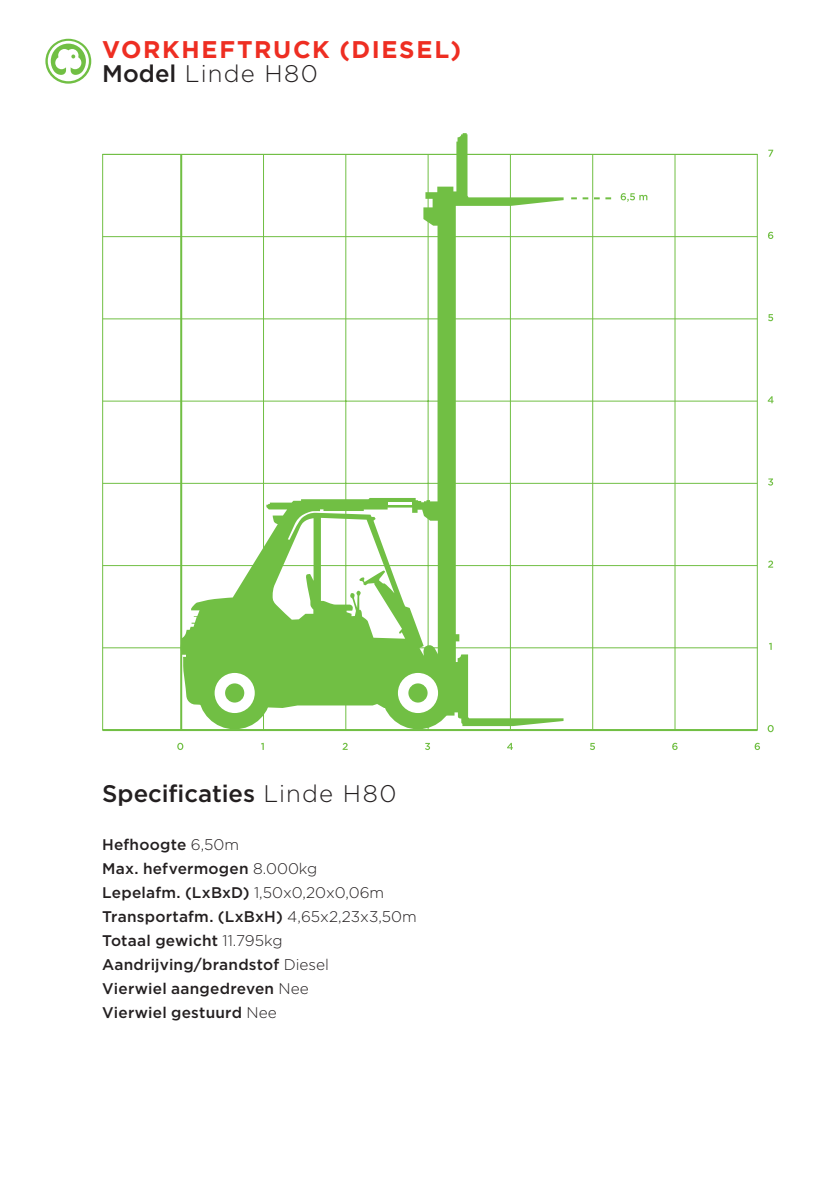
<style>
.page{position:relative;width:840px;height:1191px;background:#fff}
.page>*{position:absolute;margin:0;border:0;box-sizing:border-box;transform-origin:0 0}
.Type_hoogwerker{font:500 24px "Gotham";letter-spacing:-.005em;color:#231f20}
.Machine_hoogwerker{font:700 24px "Gotham";letter-spacing:.07em;color:#ee2e22}
.Type_hoogwerker-2{font:300 24px "Gotham";letter-spacing:.05em;color:#231f20}
.info_hoogwerker{font:500 15.4px "Gotham";letter-spacing:.015em;color:#231f20}
.s1{font-weight:500}
.s2{font-weight:300}
</style>
<div class="page">
<svg style="left:45px;top:39px;width:46px;height:45px"></svg>
<svg style="left:102px;top:153px;width:655px;height:578px"></svg>
<svg style="left:768px;top:150px;width:4px;height:7px"></svg>
<svg style="left:768px;top:232px;width:5px;height:7px"></svg>
<svg style="left:768px;top:314px;width:4px;height:7px"></svg>
<svg style="left:767px;top:725px;width:6px;height:7px"></svg>
<svg style="left:177px;top:743px;width:6px;height:7px"></svg>
<svg style="left:342px;top:743px;width:5px;height:7px"></svg>
<svg style="left:425px;top:743px;width:5px;height:7px"></svg>
<svg style="left:507px;top:743px;width:5px;height:7px"></svg>
<svg style="left:754px;top:743px;width:5px;height:7px"></svg>
<svg style="left:672px;top:743px;width:5px;height:7px"></svg>
<svg style="left:590px;top:743px;width:4px;height:7px"></svg>
<svg style="left:768px;top:560px;width:4px;height:7px"></svg>
<svg style="left:768px;top:478px;width:4px;height:7px"></svg>
<svg style="left:767px;top:396px;width:6px;height:7px"></svg>
<hr style="left:103px;top:318px;width:653px;height:1px;background:#71bf44">
<hr style="left:103px;top:236px;width:653px;height:1px;background:#71bf44">
<hr style="left:103px;top:154px;width:653px;height:1px;background:#71bf44">
<hr style="left:103px;top:647px;width:654px;height:1px;background:#71bf44">
<hr style="left:103px;top:729px;width:653px;height:2px;background:#71bf44">
<svg style="left:424px;top:153px;width:251px;height:576px"></svg>
<div style="left:198px;top:656px;width:73px;height:73px;background:#71bf44;border-radius:50%"></div>
<div style="left:214px;top:673px;width:40px;height:40px;background:#fff;border-radius:50%"></div>
<div style="left:225px;top:683px;width:19px;height:19px;background:#71bf44;border-radius:50%"></div>
<div style="left:381px;top:656px;width:73px;height:73px;background:#71bf44;border-radius:50%"></div>
<div style="left:397px;top:673px;width:41px;height:40px;background:#fff;border-radius:50%"></div>
<div style="left:408px;top:683px;width:19px;height:19px;background:#71bf44;border-radius:50%"></div>
<hr style="left:388px;top:502px;width:24px;height:2px;background:#fff">
<svg style="left:620px;top:193px;width:27px;height:9px"></svg>
<svg style="left:571px;top:197px;width:39px;height:2px"></svg>
<p class="Machine_hoogwerker" style="left:102px;top:36px;width:360px">VORKHEFTRUCK (DIESEL)</p>
<p class="Type_hoogwerker-2" style="left:102px;top:60px;width:217px"><span class="s1">Model</span> Linde H80</p>
<p class="Type_hoogwerker" style="left:102px;top:780px;width:296px">Specificaties <span class="s2">Linde H80</span></p>
<p class="info_hoogwerker" style="left:102px;top:836px;width:138px">Hefhoogte <span class="s2">6,50m</span></p>
<p class="info_hoogwerker" style="left:102px;top:860px;width:216px">Max. hefvermogen <span class="s2">8.000kg</span></p>
<p class="info_hoogwerker" style="left:102px;top:884px;width:283px">Lepelafm. (LxBxD) <span class="s2">1,50x0,20x0,06m</span></p>
<p class="info_hoogwerker" style="left:102px;top:908px;width:316px">Transportafm. (LxBxH) <span class="s2">4,65x2,23x3,50m</span></p>
<p class="info_hoogwerker" style="left:102px;top:932px;width:182px">Totaal gewicht <span class="s2">11.795kg</span></p>
<p class="info_hoogwerker" style="left:102px;top:956px;width:228px">Aandrijving/brandstof <span class="s2">Diesel</span></p>
<p class="info_hoogwerker" style="left:102px;top:980px;width:208px">Vierwiel aangedreven <span class="s2">Nee</span></p>
<p class="info_hoogwerker" style="left:102px;top:1004px;width:176px">Vierwiel gestuurd <span class="s2">Nee</span></p>
</div>
